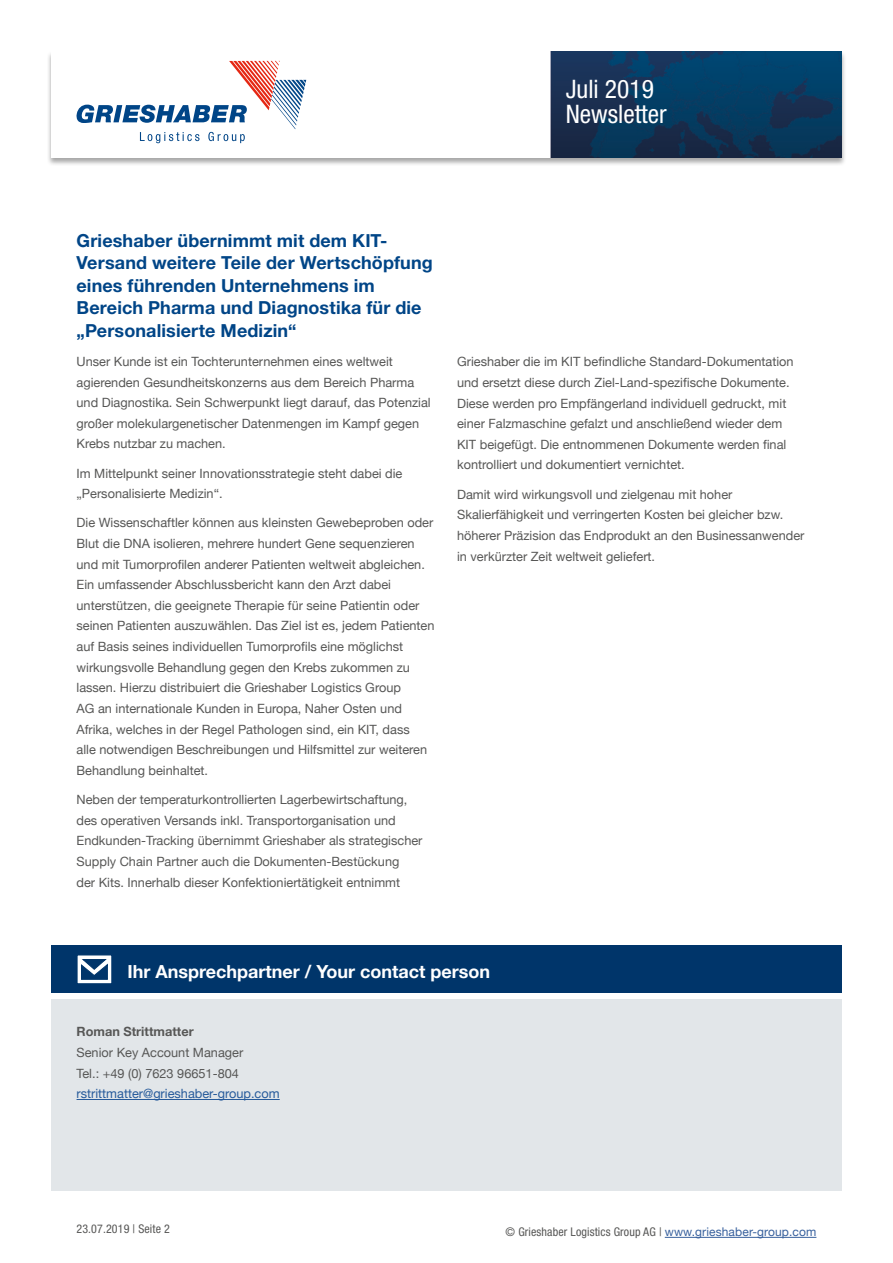
<style>
.page{position:relative;width:893px;height:1263px;background:#fff}
.page>*{position:absolute;margin:0;border:0;box-sizing:border-box;transform-origin:0 0}
.t1{font:condensed 25.5px/25.5px "Helvetica Neue LT Std";color:#fff}
.t2{font:700 18px/22.5px "Helvetica Neue LT Std";letter-spacing:.005em;color:#004587}
.t3{font:700 18px "Helvetica Neue";color:#fff}
.t4{font:12.75px/20.7px "Helvetica Neue";color:#575756}
.t5{font:12.75px "Helvetica Neue";color:#275b9b}
.t6{font:700 12.75px "Helvetica Neue";color:#575756}
.t7{font:condensed 12px "Helvetica Neue LT Std";letter-spacing:.01em;color:#575756}
.s1{font-family:"Helvetica Neue";font-stretch:normal;color:#37609d}
</style>
<div class="page">
<div style="left:47px;top:51px;width:799px;height:115px;background:#000;opacity:.35"></div>
<div style="left:51px;top:51px;width:791px;height:106px;background:#fff"></div>
<img style="left:551px;top:51px;width:291px;height:106px">
<svg style="left:76px;top:61px;width:230px;height:82px"></svg>
<hr style="left:665px;top:1237px;width:151px;height:1px;background:#37609d">
<div style="left:51px;top:999px;width:791px;height:192px;background:#e2e6e9"></div>
<div style="left:51px;top:946px;width:791px;height:47px;background:#00356a"></div>
<svg style="left:77px;top:955px;width:35px;height:29px"></svg>
<hr style="left:77px;top:1099px;width:203px;height:1px;background:#275b9b">
<h1 class="t1" style="left:566px;top:76px;width:103px">Juli 2019<br>Newsletter</h1>
<h2 class="t2" style="left:77px;top:229px;width:358px">Grieshaber übernimmt mit dem KIT-Versand weitere Teile der Wertschöpfung eines führenden Unternehmens im Bereich Pharma und Diagnostika für die „Personalisierte Medizin“</h2>
<p class="t4" style="left:77px;top:352px;width:356px">Unser Kunde ist ein Tochterunternehmen eines weltweit agierenden Gesundheitskonzerns aus dem Bereich Pharma und Diagnostika. Sein Schwerpunkt liegt darauf, das Potenzial großer molekulargenetischer Datenmengen im Kampf gegen Krebs nutzbar zu machen.</p>
<p class="t4" style="left:77px;top:463px;width:327px">Im Mittelpunkt seiner Innovationsstrategie steht dabei die „Personalisierte Medizin“.</p>
<p class="t4" style="left:77px;top:513px;width:359px">Die Wissenschaftler können aus kleinsten Gewebeproben oder Blut die DNA isolieren, mehrere hundert Gene sequenzieren und mit Tumorprofilen anderer Patienten weltweit abgleichen.<br>Ein umfassender Abschlussbericht kann den Arzt dabei unterstützen, die geeignete Therapie für seine Patientin oder seinen Patienten auszuwählen. Das Ziel ist es, jedem Patienten auf Basis seines individuellen Tumorprofils eine möglichst wirkungsvolle Behandlung gegen den Krebs zukommen zu lassen. Hierzu distribuiert die Grieshaber Logistics Group<br>AG an internationale Kunden in Europa, Naher Osten und Afrika, welches in der Regel Pathologen sind, ein KIT, dass<br>alle notwendigen Beschreibungen und Hilfsmittel zur weiteren Behandlung beinhaltet.</p>
<p class="t4" style="left:77px;top:790px;width:347px">Neben der temperaturkontrollierten Lagerbewirtschaftung, des operativen Versands inkl. Transportorganisation und Endkunden-Tracking übernimmt Grieshaber als strategischer Supply Chain Partner auch die Dokumenten-Bestückung<br>der Kits. Innerhalb dieser Konfektioniertätigkeit entnimmt</p>
<p class="t4" style="left:457px;top:352px;width:338px">Grieshaber die im KIT befindliche Standard-Dokumentation und ersetzt diese durch Ziel-Land-spezifische Dokumente.<br>Diese werden pro Empfängerland individuell gedruckt, mit einer Falzmaschine gefalzt und anschließend wieder dem KIT beigefügt. Die entnommenen Dokumente werden final kontrolliert und dokumentiert vernichtet.</p>
<p class="t4" style="left:457px;top:484px;width:349px">Damit wird wirkungsvoll und zielgenau mit hoher Skalierfähigkeit und verringerten Kosten bei gleicher bzw. höherer Präzision das Endprodukt an den Businessanwender in verkürzter Zeit weltweit geliefert.</p>
<h2 class="t3" style="left:127px;top:957px;width:364px">Ihr Ansprechpartner / Your contact person</h2>
<p class="t6" style="left:77px;top:1022px;width:119px">Roman Strittmatter</p>
<p class="t4" style="left:77px;top:1043px;width:168px">Senior Key Account Manager<br>Tel.: +49 (0) 7623 96651-804</p>
<p class="t5" style="left:77px;top:1084px;width:205px">rstrittmatter@grieshaber-group.com</p>
<p class="t7" style="left:77px;top:1222px;width:95px">23.07.2019 | Seite 2</p>
<p class="t7" style="left:506px;top:1225px;width:312px">© Grieshaber Logistics Group AG | <span class="s1">www.grieshaber-group.com</span></p>
</div>
